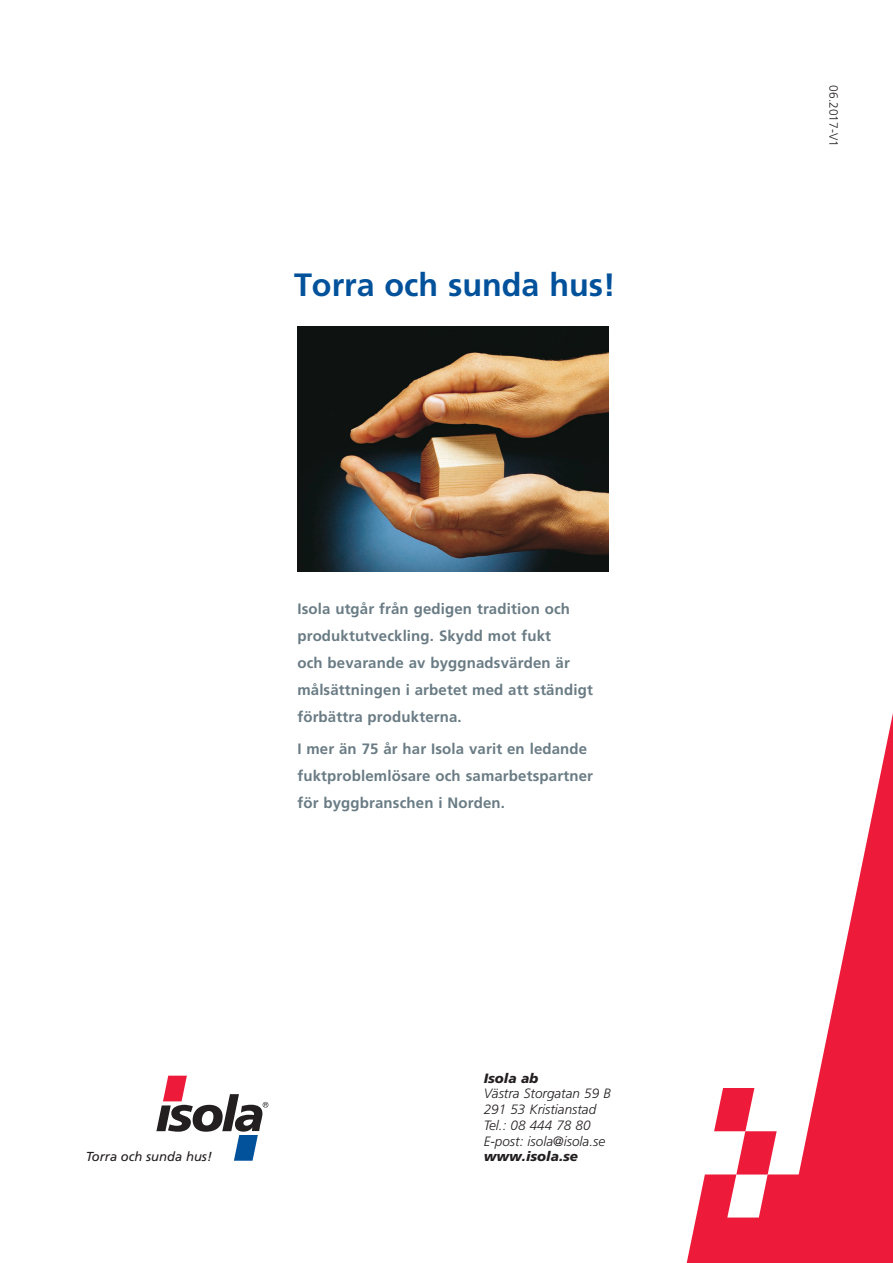
<style>
.page{position:relative;width:893px;height:1263px;background:#fff}
.page>*{position:absolute;margin:0;border:0;box-sizing:border-box;transform-origin:0 0}
.t1{font:700 32.25px "Frutiger";color:#01519b}
.brød{font:700 15px/27px "Frutiger";letter-spacing:.01em;color:#697b84}
.t2{font:italic 300 13.5px "Frutiger";color:#231f20}
.t3{font:italic 900 13.5px "Frutiger";color:#231f20}
.t4{font:italic 13.05px "Frutiger";color:#231f20}
.t5{font:300 12px "Frutiger";color:#231f20}
</style>
<div class="page">
<img style="left:297px;top:326px;width:311px;height:245px">
<svg style="left:156px;top:1076px;width:112px;height:85px"></svg>
<svg style="left:687px;top:713px;width:206px;height:550px"></svg>
<svg style="left:714px;top:1088px;width:63px;height:86px"></svg>
<p class="t1" style="left:294px;top:265px;width:323px">Torra och sunda hus!</p>
<p class="brød" style="left:297px;top:595px;width:297px">Isola utgår från gedigen tradition och produktutveckling. Skydd mot fukt<br>och bevarande av byggnadsvärden är målsättningen i arbetet med att ständigt förbättra produkterna.</p>
<p class="brød" style="left:297px;top:735px;width:297px">I mer än 75 år har Isola varit en ledande fuktproblemlösare och samarbetspartner för byggbranschen i Norden.</p>
<p class="t4" style="left:86px;top:1149px;width:128px">Torra och sunda hus!</p>
<p class="t3" style="left:484px;top:1070px;width:56px">Isola ab</p>
<p class="t2" style="left:484px;top:1086px;width:129px">Västra Storgatan 59 B</p>
<p class="t2" style="left:484px;top:1102px;width:114px">291 53 Kristianstad</p>
<p class="t2" style="left:484px;top:1117px;width:108px">Tel.: 08 444 78 80</p>
<p class="t2" style="left:484px;top:1133px;width:123px">E-post: isola@isola.se</p>
<p class="t3" style="left:484px;top:1148px;width:96px">www.isola.se</p>
<p class="t5" style="left:840px;top:85px;width:63px;rotate:90deg">06.2017-V1</p>
</div>
